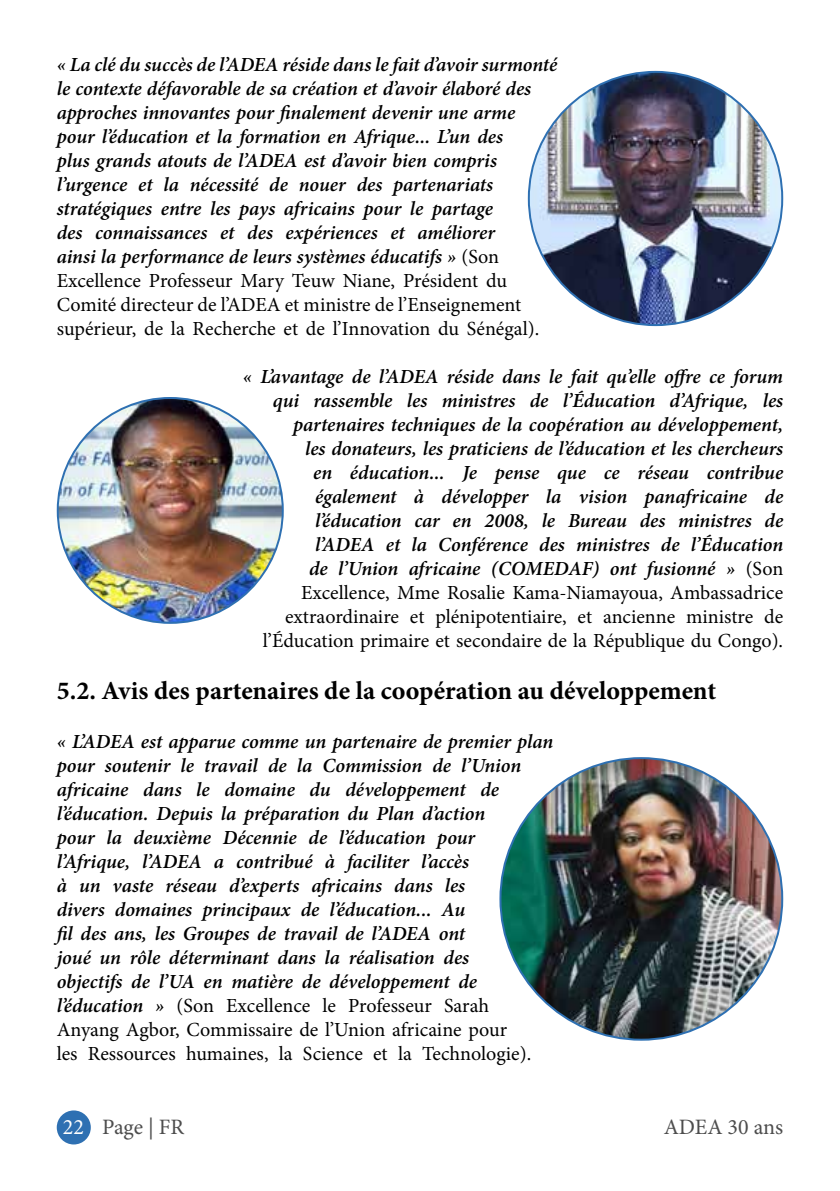
<style>
.page{position:relative;width:840px;height:1191px;background:#fff}
.page>*{position:absolute;margin:0;border:0;box-sizing:border-box;transform-origin:0 0}
.t1{font:700 26px "Minion Pro";color:#000}
.t2{font:22px "Minion Pro";letter-spacing:-.005em;color:#4d4d4d}
.t3{font:italic 600 20px/24px "Minion Pro";letter-spacing:-.005em;color:#000}
.s1{font-weight:400;font-style:normal}
.s2{color:#fff}
</style>
<div class="page">
<div style="left:57px;top:1110px;width:34px;height:34px;background:#2e70b2;border-radius:50%"></div>
<img style="left:528px;top:72px;width:253px;height:253px;border-radius:127px">
<img style="left:58px;top:398px;width:224px;height:225px;border-radius:112px">
<img style="left:500px;top:758px;width:281px;height:281px;border-radius:141px">
<p class="t3" style="left:57px;top:53px;width:502px">« La clé du succès de l’ADEA réside dans le fait d’avoir surmonté le contexte défavorable de sa création et d’avoir élaboré des approches innovantes pour finalement devenir une arme pour l’éducation et la formation en Afrique... L’un des<br>plus grands atouts de l’ADEA est d’avoir bien compris l’urgence et la nécessité de nouer des partenariats stratégiques entre les pays africains pour le partage<br>des connaissances et des expériences et améliorer<br>ainsi la performance de leurs systèmes éducatifs » <span class="s1">(Son Excellence Professeur Mary Teuw Niane, Président du Comité directeur de l’ADEA et ministre de l’Enseignement supérieur, de la Recherche et de l’Innovation du Sénégal).</span></p>
<p class="t3" style="left:243px;top:365px;width:541px;text-align:right">« L’avantage de l’ADEA réside dans le fait qu’elle offre ce forum qui rassemble les ministres de l’Éducation d’Afrique, les partenaires techniques de la coopération au développement,<br>les donateurs, les praticiens de l’éducation et les chercheurs<br>en éducation... Je pense que ce réseau contribue également à développer la vision panafricaine de l’éducation car en 2008, le Bureau des ministres de<br>l’ADEA et la Conférence des ministres de l’Éducation<br>de l’Union africaine (COMEDAF) ont fusionné » <span class="s1">(Son Excellence, Mme Rosalie Kama-Niamayoua, Ambassadrice extraordinaire et plénipotentiaire, et ancienne ministre de l’Éducation primaire et secondaire de la République du Congo).</span></p>
<h1 class="t1" style="left:57px;top:673px;width:660px">5.2. Avis des partenaires de la coopération au développement</h1>
<p class="t3" style="left:57px;top:729px;width:497px">« L’ADEA est apparue comme un partenaire de premier plan pour soutenir le travail de la Commission de l’Union africaine dans le domaine du développement de l’éducation. Depuis la préparation du Plan d’action<br>pour la deuxième Décennie de l’éducation pour l’Afrique, l’ADEA a contribué à faciliter l’accès<br>à un vaste réseau d’experts africains dans les<br>divers domaines principaux de l’éducation... Au<br>fil des ans, les Groupes de travail de l’ADEA ont<br>joué un rôle déterminant dans la réalisation des<br>objectifs de l’UA en matière de développement de l’éducation » <span class="s1">(Son Excellence le Professeur Sarah Anyang Agbor, Commissaire de l’Union africaine pour<br>les Ressources humaines, la Science et la Technologie).</span></p>
<p class="t2" style="left:63px;top:1112px;width:123px"><span class="s2">22</span> Page | FR</p>
<p class="t2" style="left:663px;top:1112px;width:121px">ADEA 30 ans</p>
</div>
